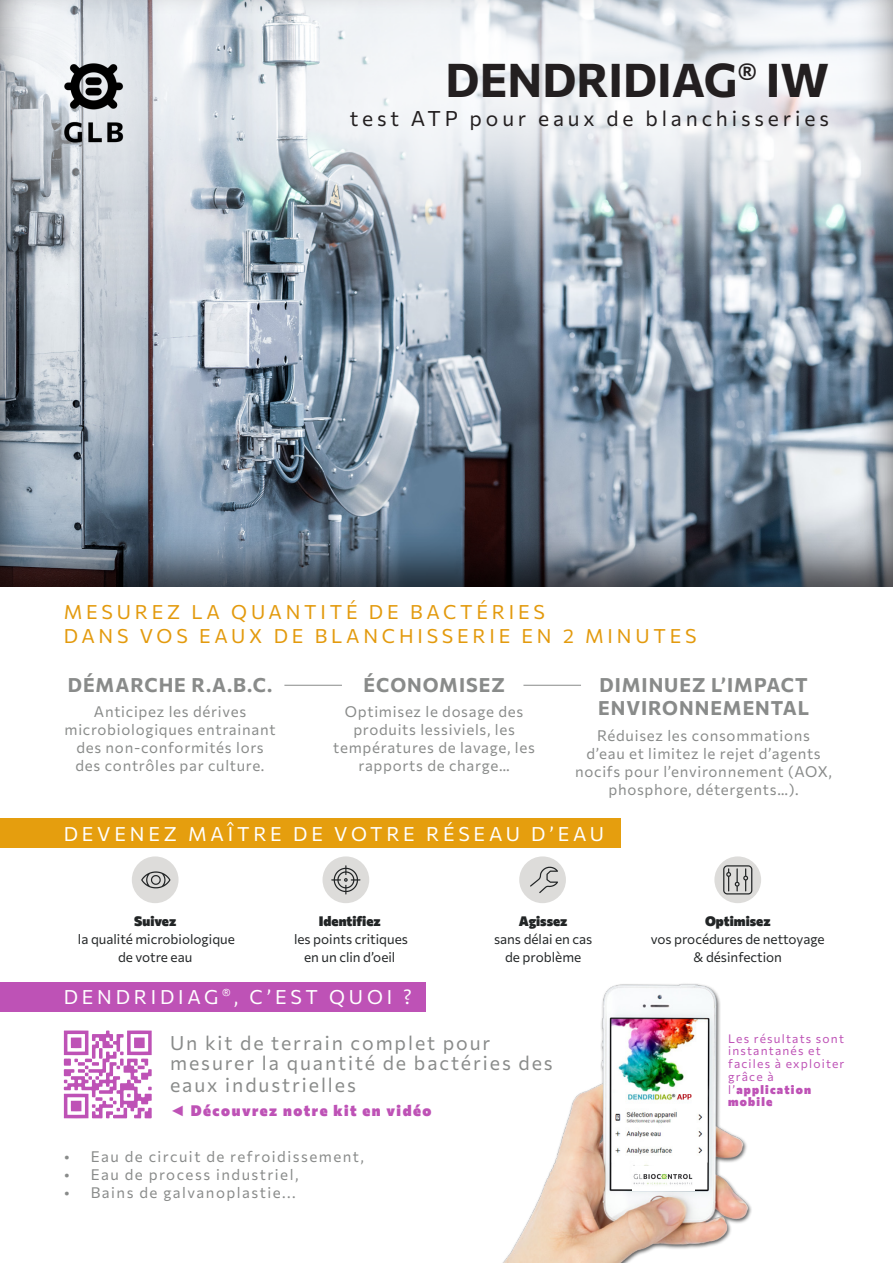
<style>
.page{position:relative;width:893px;height:1263px;background:#fff}
.page>*{position:absolute;margin:0;border:0;box-sizing:border-box;transform-origin:0 0}
.t1{font:700 46.5px "Commissioner";color:#231f20}
.t2{font:21px "Commissioner";letter-spacing:.185em;color:#231f20}
.t3{font:19.5px/19.5px "Commissioner";letter-spacing:.1em;color:#898b8a}
.t4{font:19.5px "Commissioner";letter-spacing:.195em;color:#e39a0d}
.t5{font:700 19.5px/23.4px "Commissioner";letter-spacing:.05em;color:#898b8a}
.t6{font:19.5px "Commissioner";letter-spacing:.195em;color:#fff}
.t7{font:15px/18px "Commissioner";letter-spacing:.05em;color:#898b8a;text-align:center}
.t8{font:15px "Commissioner";letter-spacing:.1em;color:#898b8a}
.t9{font:900 15px "Commissioner";letter-spacing:.1em;color:#be52b6}
.t10{font:13.5px/18px "Commissioner";color:#222526;text-align:center}
.t11{font:900 13.5px "Commissioner";color:#222526}
.t12{font:12px/12.8px "Commissioner";letter-spacing:.1em;color:#be52b6}
.t13{font:900 12px/12.8px "Commissioner";letter-spacing:.1em;color:#be52b6}
.s1{font-family:"Arial"}
.s2{font-weight:400}
</style>
<div class="page">
<div style="left:0;top:818px;width:621px;height:29px;background:#e59e0e"></div>
<div style="left:0;top:0;width:893px;height:588px;background:#231f20;opacity:.75"></div>
<div style="left:155px;top:0;width:738px;height:329px;background:#fff;opacity:.85"></div>
<div style="left:0;top:0;width:321px;height:340px;background:#fff;opacity:.75"></div>
<img style="left:50px;top:49px;width:89px;height:110px">
<div style="left:132px;top:856px;width:47px;height:47px;background:#dddcda;border-radius:50%"></div>
<div style="left:322px;top:856px;width:47px;height:47px;background:#dddcda;border-radius:50%"></div>
<div style="left:519px;top:856px;width:47px;height:47px;background:#dddcda;border-radius:50%"></div>
<div style="left:714px;top:856px;width:47px;height:47px;background:#dddcda;border-radius:50%"></div>
<svg style="left:141px;top:871px;width:30px;height:17px"></svg>
<svg style="left:331px;top:865px;width:30px;height:30px"></svg>
<svg style="left:530px;top:867px;width:28px;height:26px"></svg>
<svg style="left:723px;top:865px;width:29px;height:29px"></svg>
<div style="left:0;top:982px;width:425px;height:29px;background:#be52b6"></div>
<img style="left:502px;top:983px;width:250px;height:280px">
<svg style="left:64px;top:1030px;width:88px;height:89px"></svg>
<div style="left:632px;top:1166px;width:63px;height:25px;background:#fff"></div>
<img style="left:633px;top:1174px;width:60px;height:11px">
<hr style="left:284px;top:685px;width:58px;height:1px;background:#898b8a">
<hr style="left:523px;top:685px;width:58px;height:1px;background:#898b8a">
<p class="t1" style="left:446px;top:44px;width:385px">DENDRIDIAG<sup>®</sup> IW</p>
<p class="t2" style="left:350px;top:102px;width:481px">test ATP pour eaux de blanchisseries</p>
<p class="t4" style="left:64px;top:597px;width:482px">MESUREZ LA QUANTITÉ DE BACTÉRIES</p>
<p class="t4" style="left:64px;top:621px;width:634px">DANS VOS EAUX DE BLANCHISSERIE EN 2 MINUTES</p>
<p class="t5" style="left:68px;top:672px;width:206px">DÉMARCHE R.A.B.C.</p>
<p class="t7" style="left:65px;top:702px;width:213px">Anticipez les dérives microbiologiques entrainant des non-conformités lors des contrôles par culture.</p>
<p class="t5" style="left:363px;top:672px;width:143px">ÉCONOMISEZ</p>
<p class="t7" style="left:333px;top:702px;width:203px">Optimisez le dosage des produits lessiviels, les températures de lavage, les rapports de charge…</p>
<p class="t5" style="left:598px;top:672px;width:212px">DIMINUEZ L’IMPACT<br>ENVIRONNEMENTAL</p>
<p class="t7" style="left:575px;top:725px;width:258px">Réduisez les consommations<br>d’eau et limitez le rejet d’agents nocifs pour l’environnement (AOX, phosphore, détergents…).</p>
<p class="t6" style="left:64px;top:819px;width:542px">DEVENEZ MAÎTRE DE VOTRE RÉSEAU D’EAU</p>
<p class="t11" style="left:134px;top:911px;width:44px">Suivez</p>
<p class="t10" style="left:78px;top:929px;width:159px">la qualité microbiologique</p>
<p class="t10" style="left:118px;top:947px;width:76px">de votre eau</p>
<p class="t11" style="left:319px;top:911px;width:63px">Identifiez</p>
<p class="t10" style="left:294px;top:929px;width:115px">les points critiques</p>
<p class="t10" style="left:304px;top:947px;width:93px">en un clin d’oeil</p>
<p class="t11" style="left:519px;top:911px;width:50px">Agissez</p>
<p class="t10" style="left:494px;top:929px;width:100px">sans délai en cas</p>
<p class="t10" style="left:505px;top:947px;width:78px">de problème</p>
<p class="t6" style="left:64px;top:982px;width:350px">DENDRIDIAG<sup>®</sup>, C’EST QUOI ?</p>
<p class="t3" style="left:170px;top:1032px;width:384px">Un kit de terrain complet pour mesurer la quantité de bactéries des</p>
<p class="t3" style="left:170px;top:1074px;width:187px">eaux industrielles</p>
<p class="t9" style="left:170px;top:1099px;width:263px"><span class="s1">◄</span> Découvrez notre kit en vidéo</p>
<p class="t8" style="left:64px;top:1145px;width:302px">• Eau de circuit de refroidissement,</p>
<p class="t8" style="left:64px;top:1163px;width:236px">• Eau de process industriel,</p>
<p class="t8" style="left:64px;top:1181px;width:233px">• Bains de galvanoplastie...</p>
<p class="t11" style="left:705px;top:911px;width:67px">Optimisez</p>
<p class="t10" style="left:651px;top:929px;width:175px">vos procédures de nettoyage &amp; désinfection</p>
<p class="t12" style="left:728px;top:1031px;width:118px">Les résultats sont instantanés et faciles à exploiter grâce à</p>
<p class="t13" style="left:728px;top:1082px;width:84px"><span class="s2">l’</span>application mobile</p>
</div>
